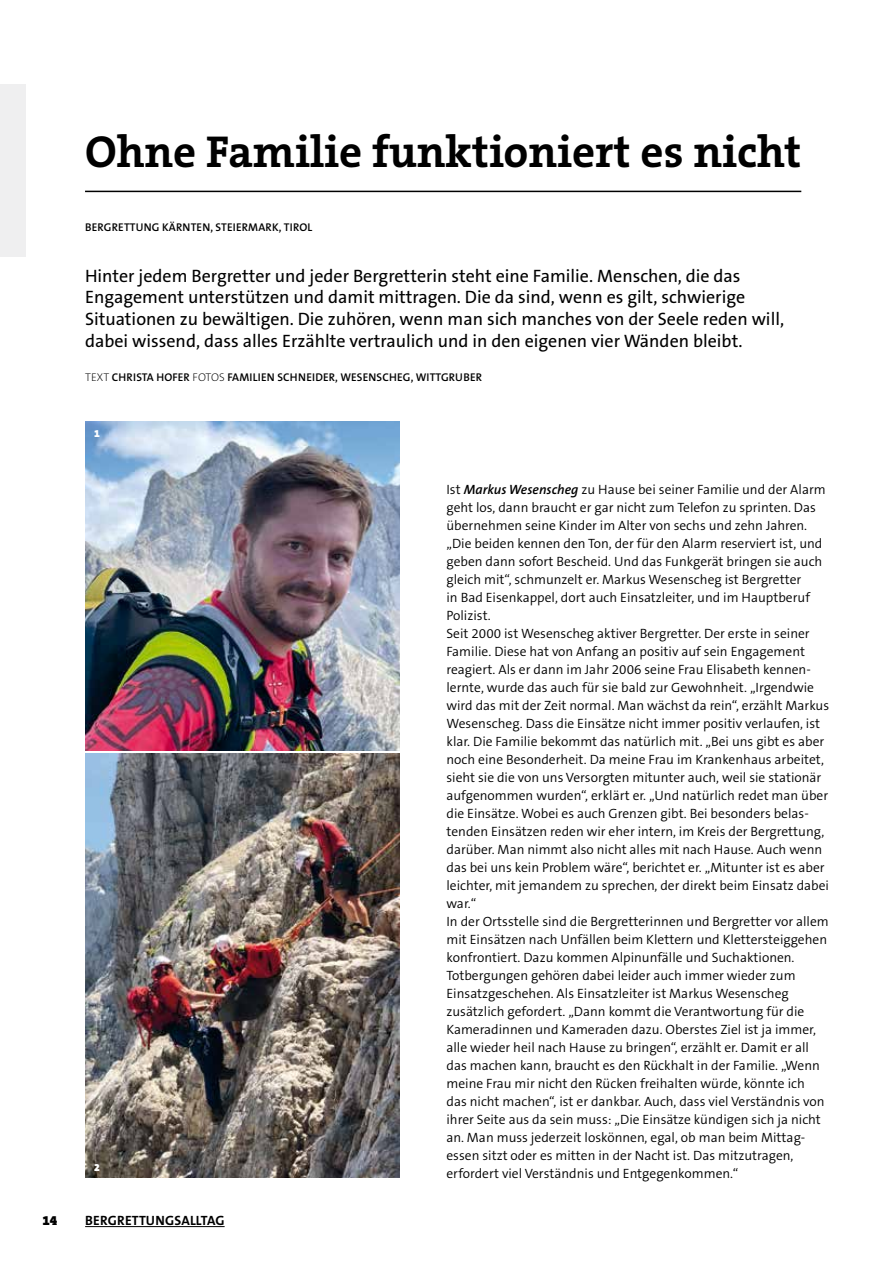
<style>
.page{position:relative;width:893px;height:1263px;background:#fff}
.page>*{position:absolute;margin:0;border:0;box-sizing:border-box;transform-origin:0 0}
.t1{font:700 45px "The Serif B W7";color:#000}
.t2{font:18px/21.6px "The Sans B W5 Plain";color:#000}
.t3{font:300 13.5px/18px "The Sans B W4";color:#000}
.t4{font:700 13.5px "The Sans B W7";letter-spacing:.015em;color:#000}
.t5{font:900 13.5px "The Serif B W9";color:#000}
.t6{font:600 11.25px "The Sans B W6";letter-spacing:.015em;color:#000}
.t7{font:900 10.5px "The Sans B W9";color:#fff}
.s1{font-family:"The Sans B W2";font-weight:200}
.s2{font-family:"The Sans B W6";font-weight:600;font-style:italic}
</style>
<div class="page">
<hr style="left:85px;top:1226px;width:140px;height:1px;background:#000">
<hr style="left:85px;top:191px;width:716px;height:1px;background:#000">
<div style="left:0;top:84px;width:26px;height:172px;background:#e9e9ea"></div>
<img style="left:85px;top:754px;width:315px;height:424px">
<img style="left:85px;top:422px;width:315px;height:328px">
<h1 class="t1" style="left:85px;top:122px;width:718px">Ohne Familie funktioniert es nicht</h1>
<p class="t6" style="left:85px;top:220px;width:229px">BERGRETTUNG KÄRNTEN, STEIERMARK, TIROL</p>
<p class="t2" style="left:85px;top:265px;width:701px">Hinter jedem Bergretter und jeder Bergretterin steht eine Familie. Menschen, die das Engagement unterstützen und damit mittragen. Die da sind, wenn es gilt, schwierige Situationen zu bewältigen. Die zuhören, wenn man sich manches von der Seele reden will, dabei wissend, dass alles Erzählte vertraulich und in den eigenen vier Wänden bleibt.</p>
<p class="t6" style="left:85px;top:369px;width:398px"><span class="s1">TEXT</span> CHRISTA HOFER <span class="s1">FOTOS</span> FAMILIEN SCHNEIDER, WESENSCHEG, WITTGRUBER</p>
<p class="t7" style="left:94px;top:426px;width:7px">1</p>
<p class="t7" style="left:94px;top:1161px;width:7px">2</p>
<p class="t5" style="left:43px;top:1211px;width:16px">14</p>
<p class="t4" style="left:85px;top:1211px;width:141px">BERGRETTUNGSALLTAG</p>
<p class="t3" style="left:446px;top:480px;width:384px">Ist <span class="s2">Markus Wesenscheg</span> zu Hause bei seiner Familie und der Alarm geht los, dann braucht er gar nicht zum Telefon zu sprinten. Das übernehmen seine Kinder im Alter von sechs und zehn Jahren. „Die beiden kennen den Ton, der für den Alarm reserviert ist, und geben dann sofort Bescheid. Und das Funkgerät bringen sie auch gleich mit“, schmunzelt er. Markus Wesenscheg ist Bergretter<br>in Bad Eisenkappel, dort auch Einsatzleiter, und im Hauptberuf Polizist.<br>Seit 2000 ist Wesenscheg aktiver Bergretter. Der erste in seiner Familie. Diese hat von Anfang an positiv auf sein Engagement reagiert. Als er dann im Jahr 2006 seine Frau Elisabeth kennen&shy;lernte, wurde das auch für sie bald zur Gewohnheit. „Irgendwie wird das mit der Zeit normal. Man wächst da rein“, erzählt Markus Wesenscheg. Dass die Einsätze nicht immer positiv verlaufen, ist klar. Die Familie bekommt das natürlich mit. „Bei uns gibt es aber noch eine Besonderheit. Da meine Frau im Krankenhaus arbeitet, sieht sie die von uns Versorgten mitunter auch, weil sie stationär aufgenommen wurden“, erklärt er. „Und natürlich redet man über die Einsätze. Wobei es auch Grenzen gibt. Bei besonders belas&shy;tenden Einsätzen reden wir eher intern, im Kreis der Bergrettung, darüber. Man nimmt also nicht alles mit nach Hause. Auch wenn das bei uns kein Problem wäre“, berichtet er. „Mitunter ist es aber leichter, mit jemandem zu sprechen, der direkt beim Einsatz dabei war.“<br>In der Ortsstelle sind die Bergretterinnen und Bergretter vor allem mit Einsätzen nach Unfällen beim Klettern und Klettersteiggehen konfrontiert. Dazu kommen Alpinunfälle und Suchaktionen.<br>Totbergungen gehören dabei leider auch immer wieder zum Einsatzgeschehen. Als Einsatzleiter ist Markus Wesenscheg zusätzlich gefordert. „Dann kommt die Verantwortung für die Kameradinnen und Kameraden dazu. Oberstes Ziel ist ja immer, alle wieder heil nach Hause zu bringen“, erzählt er. Damit er all das machen kann, braucht es den Rückhalt in der Familie. „Wenn meine Frau mir nicht den Rücken freihalten würde, könnte ich<br>das nicht machen“, ist er dankbar. Auch, dass viel Verständnis von ihrer Seite aus da sein muss: „Die Einsätze kündigen sich ja nicht an. Man muss jederzeit loskönnen, egal, ob man beim Mittag&shy;essen sitzt oder es mitten in der Nacht ist. Das mitzutragen, erfordert viel Verständnis und Entgegenkommen.“</p>
</div>
